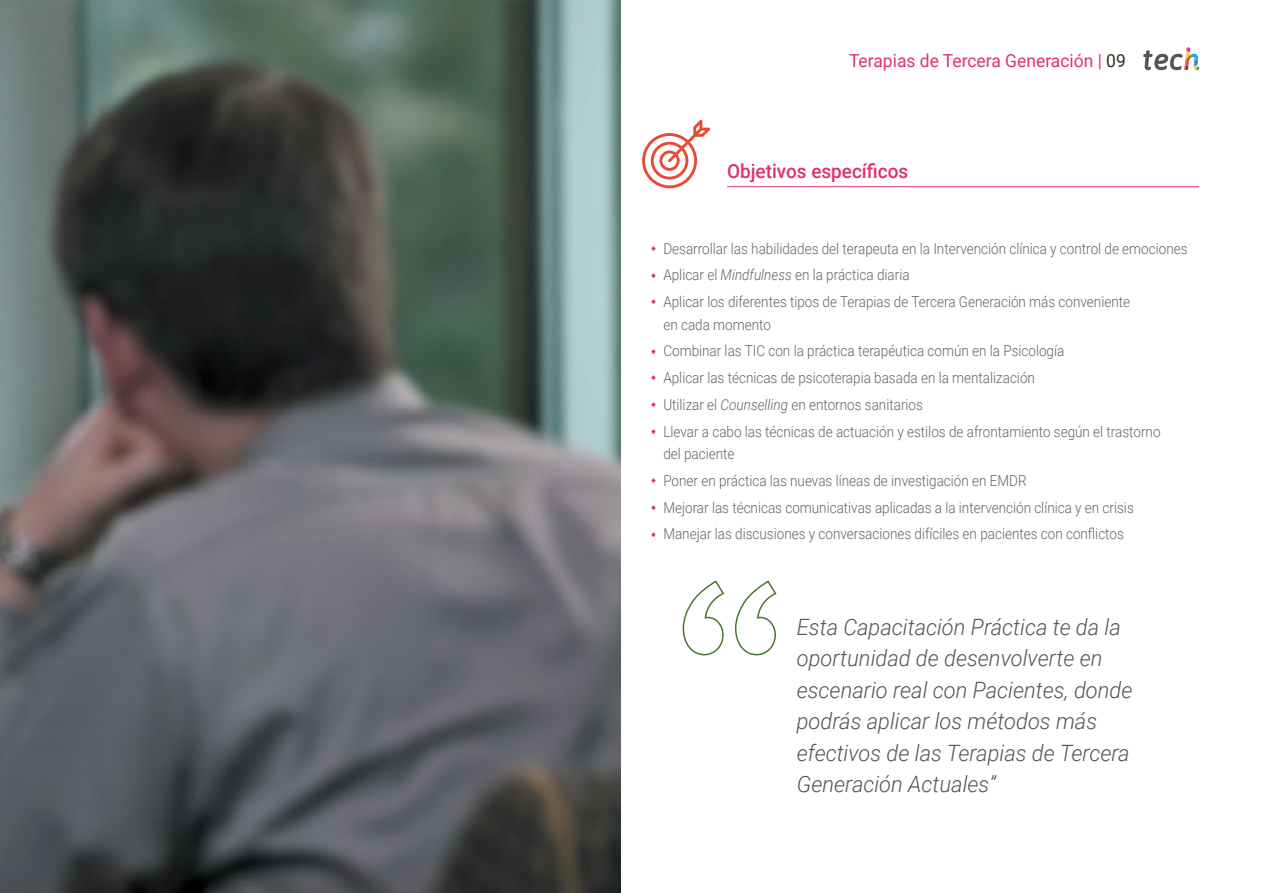
<style>
.page{position:relative;width:1263px;height:893px;background:#fff}
.page>*{position:absolute;margin:0;border:0;box-sizing:border-box;transform-origin:0 0}
.t1{font:italic 300 22.5px/31.5px "Roboto";color:#52555b}
.t2{font:500 19.5px "Roboto";color:#e03073}
.t3{font:18px "Roboto";color:#df3174}
.t4{font:300 15px/26.7px "Roboto";color:#61646a;scale:.9 1}
.s1{color:#312e20}
.s2{font-style:italic}
</style>
<div class="page">
<svg style="left:682px;top:580px;width:95px;height:76px"></svg>
<svg style="left:1143px;top:47px;width:56px;height:24px"></svg>
<img style="left:0;top:0;width:621px;height:893px">
<hr style="left:727px;top:186px;width:472px;height:1px;background:#e03073">
<svg style="left:642px;top:120px;width:68px;height:68px"></svg>
<p class="t3" style="left:849px;top:48px;width:278px">Terapias de Tercera Generación | <span class="s1">09</span></p>
<h2 class="t2" style="left:727px;top:158px;width:183px">Objetivos específicos</h2>
<p class="t4" style="left:663px;top:234px;width:584px">Desarrollar las habilidades del terapeuta en la Intervención clínica y control de emociones<br>Aplicar el <span class="s2">Mindfulness</span> en la práctica diaria<br>Aplicar los diferentes tipos de Terapias de Tercera Generación más conveniente</p>
<p class="t4" style="left:663px;top:310px;width:554px">en cada momento<br>Combinar las TIC con la práctica terapéutica común en la Psicología<br>Aplicar las técnicas de psicoterapia basada en la mentalización<br>Utilizar el <span class="s2">Counselling</span> en entornos sanitarios<br>Llevar a cabo las técnicas de actuación y estilos de afrontamiento según el trastorno</p>
<p class="t4" style="left:663px;top:440px;width:524px">del paciente<br>Poner en práctica las nuevas líneas de investigación en EMDR<br>Mejorar las técnicas comunicativas aplicadas a la intervención clínica y en crisis Manejar las discusiones y conversaciones difíciles en pacientes con conflictos</p>
<h1 class="t1" style="left:797px;top:610px;width:337px">Esta Capacitación Práctica te da la oportunidad de desenvolverte en escenario real con Pacientes, donde podrás aplicar los métodos más efectivos de las Terapias de Tercera<br>Generación Actuales”</h1>
</div>
